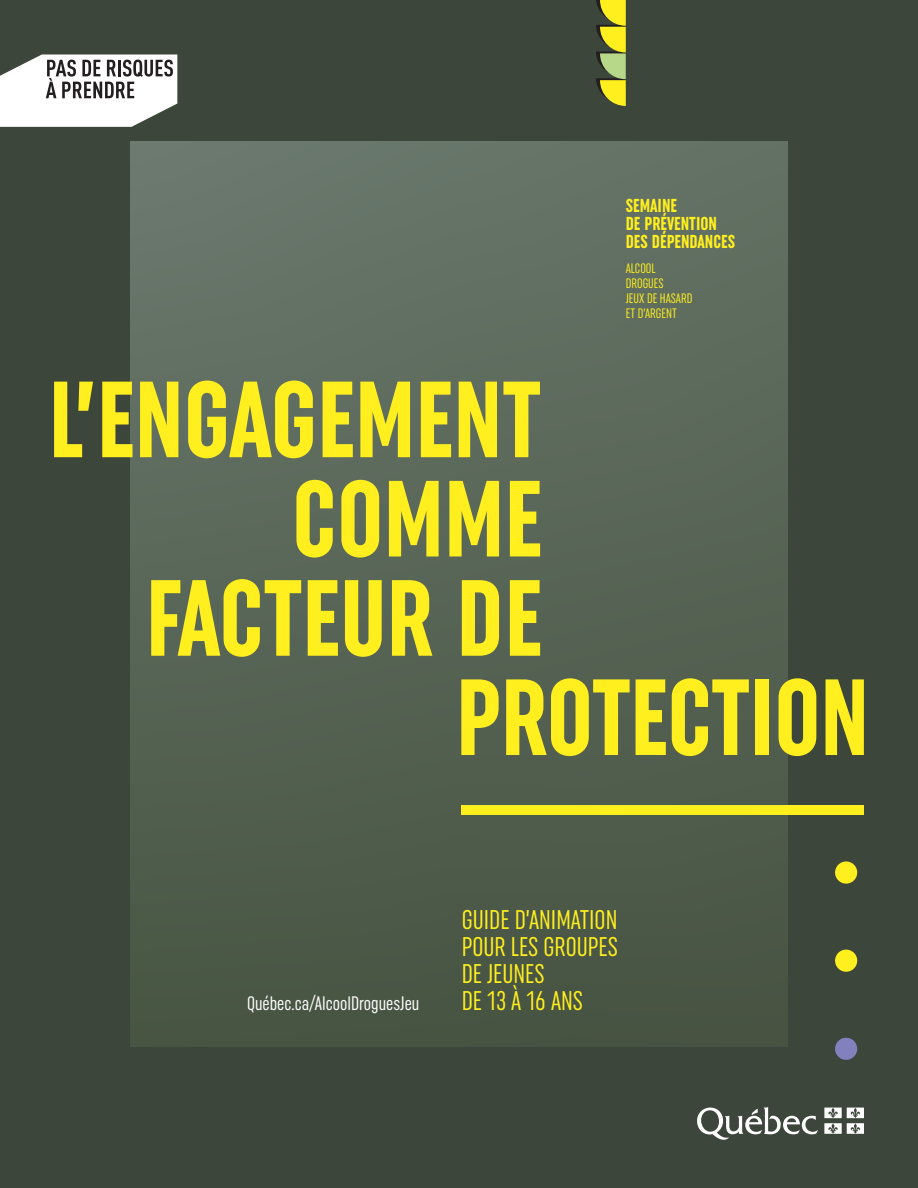
<style>
.page{position:relative;width:918px;height:1188px;background:#3c463a}
.page>*{position:absolute;margin:0;border:0;box-sizing:border-box;transform-origin:0 0}
.t1{font:700 extra-condensed 108px "Uniform";color:#ffef1e}
.t2{font:extra-condensed 27px/27px "Uniform";color:#ffef1e;text-align:justify}
.t3{font:extra-condensed 19.5px "Uniform";color:#fff}
.t4{font:700 extra-condensed 18.75px/18px "Uniform";color:#ffef1e}
.t5{font:extra-condensed 13.65px/15.1px "Uniform";color:#ffef1e}
</style>
<div class="page">
<img style="left:131px;top:141px;width:656px;height:905px">
<div style="left:835px;top:1038px;width:22px;height:22px;background:#8280bd;border-radius:50%"></div>
<div style="left:835px;top:861px;width:22px;height:23px;background:#ffef1e;border-radius:50%"></div>
<div style="left:835px;top:950px;width:22px;height:22px;background:#ffef1e;border-radius:50%"></div>
<svg style="left:596px;top:0;width:30px;height:106px"></svg>
<svg style="left:697px;top:1107px;width:121px;height:33px"></svg>
<svg style="left:824px;top:1108px;width:40px;height:26px"></svg>
<div style="left:462px;top:805px;width:402px;height:10px;background:#ffef1e"></div>
<svg style="left:0;top:55px;width:177px;height:72px;background:#d2d2d1"></svg>
<p class="t1" style="left:49px;top:358px;width:494px">L’ENGAGEMENT</p>
<p class="t1" style="left:292px;top:457px;width:252px">COMME</p>
<p class="t1" style="left:146px;top:556px;width:398px">FACTEUR DE</p>
<p class="t4" style="left:626px;top:196px;width:111px">SEMAINE<br>DE PRÉVENTION<br>DES DÉPENDANCES</p>
<p class="t5" style="left:626px;top:260px;width:68px">ALCOOL<br>DROGUES<br>JEUX DE HASARD<br>ET D’ARGENT</p>
<p class="t1" style="left:456px;top:656px;width:415px">PROTECTION</p>
<p class="t2" style="left:462px;top:906px;width:158px">GUIDE D’ANIMATION POUR LES GROUPES DE JEUNES</p>
<p class="t3" style="left:247px;top:992px;width:174px">Québec.ca/AlcoolDroguesJeu</p>
<p class="t2" style="left:462px;top:987px;width:123px">DE 13 À 16 ANS</p>
</div>
